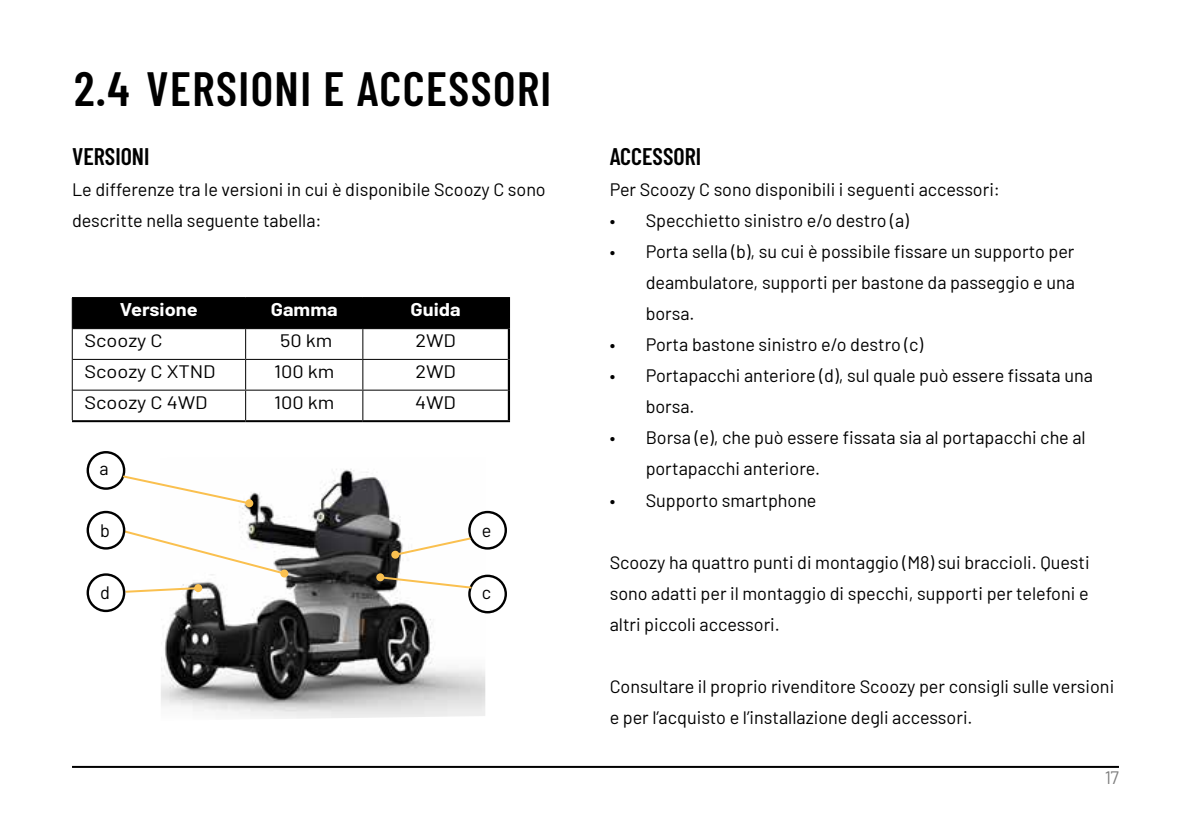
<style>
.page{position:relative;width:1191px;height:840px;background:#fff}
.page>*{position:absolute;margin:0;border:0;box-sizing:border-box;transform-origin:0 0}
.t1{font:600 48px "Barlow Condensed";letter-spacing:.03em;color:#000}
.t2{font:600 24px "Barlow Condensed";color:#000}
.t3{font:18px/31px "Barlow";color:#000}
.t4{font:18px "Barlow";color:#000;scale:1.11 1}
.t5{font:700 18px "Barlow";color:#fff;scale:1.11 1}
</style>
<div class="page">
<hr style="left:72px;top:765px;width:1047px;height:2px;background:#000">
<div style="left:73px;top:298px;width:435px;height:30px;background:#000"></div>
<hr style="left:245px;top:298px;width:1px;height:30px;background:#000">
<hr style="left:362px;top:298px;width:1px;height:30px;background:#000">
<hr style="left:72px;top:328px;width:174px;height:1px;background:#000">
<hr style="left:246px;top:328px;width:117px;height:1px;background:#000">
<hr style="left:245px;top:329px;width:1px;height:30px;background:#000">
<hr style="left:363px;top:328px;width:145px;height:1px;background:#000">
<hr style="left:362px;top:329px;width:1px;height:30px;background:#000">
<hr style="left:72px;top:359px;width:174px;height:1px;background:#000">
<hr style="left:246px;top:359px;width:117px;height:1px;background:#000">
<svg style="left:245px;top:360px;width:1px;height:29px"></svg>
<hr style="left:363px;top:359px;width:145px;height:1px;background:#000">
<svg style="left:362px;top:360px;width:1px;height:29px"></svg>
<hr style="left:72px;top:389px;width:174px;height:1px;background:#000">
<hr style="left:246px;top:389px;width:117px;height:1px;background:#000">
<hr style="left:245px;top:390px;width:1px;height:30px;background:#000">
<hr style="left:363px;top:389px;width:145px;height:1px;background:#000">
<hr style="left:362px;top:390px;width:1px;height:30px;background:#000">
<hr style="left:508px;top:298px;width:2px;height:30px;background:#000">
<hr style="left:508px;top:328px;width:2px;height:31px;background:#000">
<hr style="left:508px;top:359px;width:2px;height:31px;background:#000">
<hr style="left:508px;top:390px;width:2px;height:30px;background:#000">
<hr style="left:72px;top:420px;width:174px;height:2px;background:#000">
<hr style="left:246px;top:420px;width:117px;height:2px;background:#000">
<hr style="left:363px;top:420px;width:147px;height:2px;background:#000">
<hr style="left:72px;top:297px;width:174px;height:1px;background:#000">
<hr style="left:72px;top:298px;width:1px;height:30px;background:#000">
<hr style="left:246px;top:297px;width:117px;height:1px;background:#000">
<hr style="left:363px;top:297px;width:147px;height:1px;background:#000">
<hr style="left:72px;top:328px;width:1px;height:31px;background:#000">
<hr style="left:72px;top:359px;width:1px;height:31px;background:#000">
<hr style="left:72px;top:390px;width:1px;height:30px;background:#000">
<img style="left:161px;top:469px;width:324px;height:250px">
<svg style="left:124px;top:585px;width:76px;height:8px"></svg>
<svg style="left:194px;top:583px;width:8px;height:8px"></svg>
<div style="left:87px;top:451px;width:38px;height:38px;border:2px solid #000;border-radius:50%"></div>
<div style="left:468px;top:574px;width:39px;height:39px;border:2px solid #000;border-radius:50%"></div>
<div style="left:87px;top:573px;width:38px;height:38px;border:2px solid #000;border-radius:50%"></div>
<div style="left:468px;top:510px;width:39px;height:39px;border:2px solid #000;border-radius:50%"></div>
<svg style="left:122px;top:474px;width:130px;height:31px"></svg>
<div style="left:245px;top:499px;width:8px;height:8px;background:#fac04f;border-radius:50%"></div>
<svg style="left:393px;top:536px;width:79px;height:20px"></svg>
<div style="left:391px;top:550px;width:8px;height:8px;background:#fac04f;border-radius:50%"></div>
<svg style="left:378px;top:574px;width:95px;height:15px"></svg>
<div style="left:376px;top:573px;width:8px;height:8px;background:#fac04f;border-radius:50%"></div>
<svg style="left:121px;top:528px;width:166px;height:47px"></svg>
<div style="left:280px;top:569px;width:8px;height:8px;background:#fac04f;border-radius:50%"></div>
<div style="left:87px;top:510px;width:38px;height:39px;border:2px solid #000;border-radius:50%"></div>
<h1 class="t1" style="left:74px;top:55px;width:479px">2.4 VERSIONI E ACCESSORI</h1>
<h2 class="t2" style="left:72px;top:139px;width:79px">VERSIONI</h2>
<p class="t3" style="left:72px;top:173px;width:475px">Le differenze tra le versioni in cui è disponibile Scoozy C sono descritte nella seguente tabella:</p>
<p class="t5" style="left:120px;top:296px;width:72px">Versione</p>
<p class="t5" style="left:271px;top:296px;width:62px">Gamma</p>
<p class="t5" style="left:410px;top:296px;width:47px">Guida</p>
<p class="t4" style="left:84px;top:327px;width:72px">Scoozy C</p>
<p class="t4" style="left:280px;top:327px;width:49px">50 km</p>
<p class="t4" style="left:415px;top:327px;width:38px">2WD</p>
<p class="t4" style="left:84px;top:358px;width:119px">Scoozy C XTND</p>
<p class="t4" style="left:274px;top:358px;width:56px">100 km</p>
<p class="t4" style="left:415px;top:358px;width:38px">2WD</p>
<p class="t4" style="left:84px;top:389px;width:112px">Scoozy C 4WD</p>
<p class="t4" style="left:274px;top:389px;width:56px">100 km</p>
<p class="t4" style="left:415px;top:389px;width:38px">4WD</p>
<p class="t3" style="left:99px;top:451px;width:11px">a</p>
<p class="t3" style="left:100px;top:513px;width:11px">b</p>
<p class="t3" style="left:482px;top:513px;width:11px">e</p>
<p class="t3" style="left:100px;top:575px;width:11px">d</p>
<p class="t3" style="left:482px;top:575px;width:11px">c</p>
<h2 class="t2" style="left:609px;top:139px;width:93px">ACCESSORI</h2>
<p class="t3" style="left:609px;top:173px;width:392px">Per Scoozy C sono disponibili i seguenti accessori:</p>
<p class="t3" style="left:609px;top:204px;width:301px">• Specchietto sinistro e/o destro (a)</p>
<p class="t3" style="left:645px;top:235px;width:431px;text-align:justify;text-indent:-36px">• Porta sella (b), su cui è possibile fissare un supporto per deambulatore, supporti per bastone da passeggio e una borsa.</p>
<p class="t3" style="left:609px;top:328px;width:315px">• Porta bastone sinistro e/o destro (c)</p>
<p class="t3" style="left:645px;top:359px;width:449px;text-indent:-36px">• Portapacchi anteriore (d), sul quale può essere fissata una borsa.</p>
<p class="t3" style="left:645px;top:421px;width:441px;text-indent:-36px">• Borsa (e), che può essere fissata sia al portapacchi che al portapacchi anteriore.</p>
<p class="t3" style="left:609px;top:483px;width:208px">• Supporto smartphone</p>
<p class="t3" style="left:609px;top:545px;width:481px;text-align:justify">Scoozy ha quattro punti di montaggio (M8) sui braccioli. Questi sono adatti per il montaggio di specchi, supporti per telefoni e altri piccoli accessori.</p>
<p class="t3" style="left:609px;top:669px;width:506px">Consultare il proprio rivenditore Scoozy per consigli sulle versioni e per l’acquisto e l’installazione degli accessori.</p>
<p class="t3" style="left:1104px;top:760px;width:16px">17</p>
</div>
